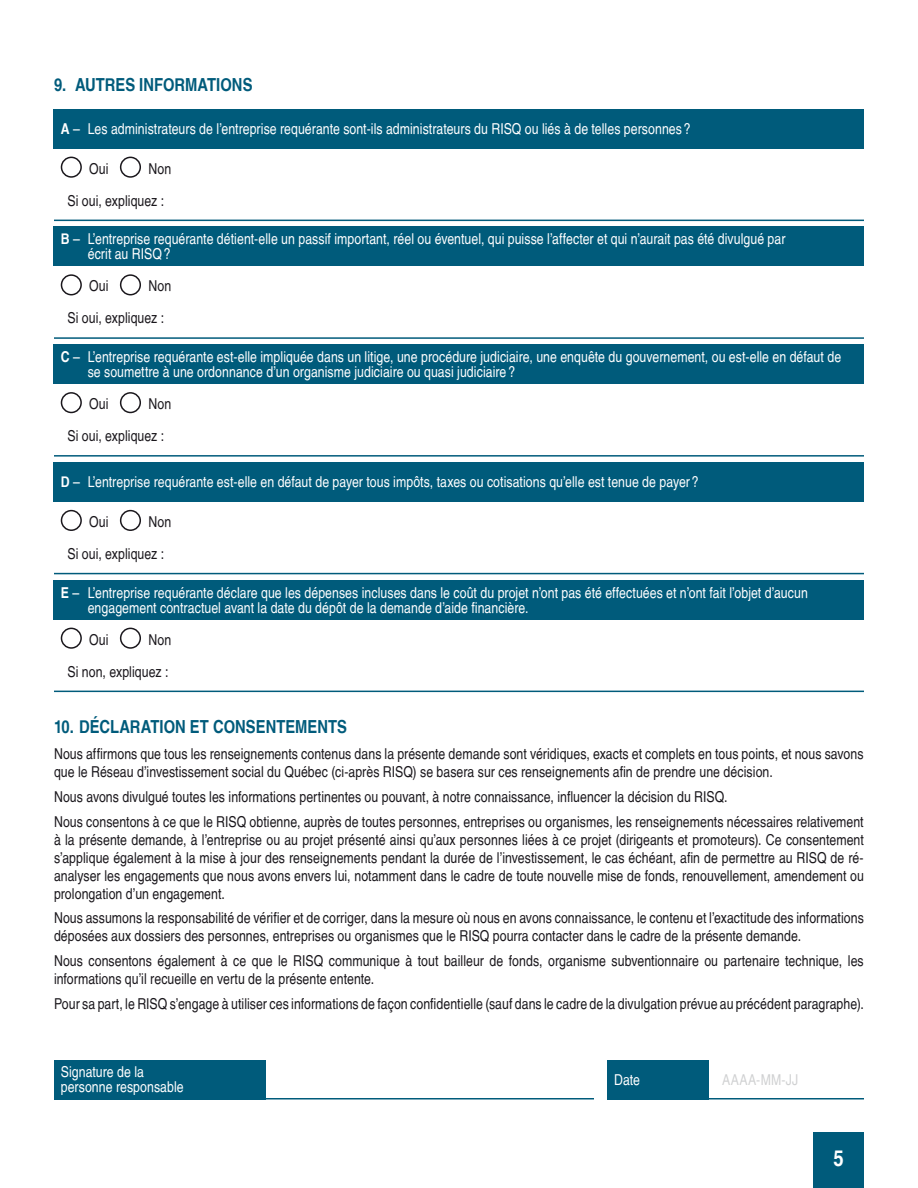
<style>
.page{position:relative;width:918px;height:1188px;background:#fff}
.page>*{position:absolute;margin:0;border:0;box-sizing:border-box;transform-origin:0 0}
.t1{font:700 condensed 22.5px "Helvetica LT";color:#fff}
.t2{font:700 condensed 18px "Helvetica LT";color:#005b7b}
.t3{font:condensed 15px/18px "Helvetica LT";letter-spacing:.005em;color:#1a171c}
.t4{font:condensed 15px/15px "Helvetica LT";letter-spacing:.005em;color:#fff}
.t5{font:condensed 15px "Helvetica LT";letter-spacing:.03em;color:#d0d1d2}
.s1{font-weight:700}
</style>
<div class="page">
<div style="left:813px;top:1132px;width:51px;height:56px;background:#005b7b"></div>
<div style="left:54px;top:109px;width:810px;height:40px;background:#005b7b"></div>
<hr style="left:54px;top:220px;width:810px;height:1px;background:#005b7b">
<div style="left:61px;top:157px;width:21px;height:21px;border:2px solid #1a171c;border-radius:50%"></div>
<div style="left:120px;top:157px;width:21px;height:21px;border:2px solid #1a171c;border-radius:50%"></div>
<div style="left:54px;top:226px;width:810px;height:40px;background:#005b7b"></div>
<hr style="left:54px;top:337px;width:810px;height:2px;background:#005b7b">
<div style="left:61px;top:274px;width:21px;height:21px;border:2px solid #1a171c;border-radius:50%"></div>
<div style="left:120px;top:274px;width:21px;height:21px;border:2px solid #1a171c;border-radius:50%"></div>
<div style="left:54px;top:344px;width:810px;height:40px;background:#005b7b"></div>
<hr style="left:54px;top:455px;width:810px;height:2px;background:#005b7b">
<div style="left:61px;top:392px;width:21px;height:21px;border:2px solid #1a171c;border-radius:50%"></div>
<div style="left:120px;top:392px;width:21px;height:21px;border:2px solid #1a171c;border-radius:50%"></div>
<div style="left:54px;top:462px;width:810px;height:40px;background:#005b7b"></div>
<hr style="left:54px;top:573px;width:810px;height:1px;background:#005b7b">
<div style="left:61px;top:510px;width:21px;height:21px;border:2px solid #1a171c;border-radius:50%"></div>
<div style="left:120px;top:510px;width:21px;height:21px;border:2px solid #1a171c;border-radius:50%"></div>
<div style="left:54px;top:580px;width:810px;height:40px;background:#005b7b"></div>
<hr style="left:54px;top:691px;width:810px;height:1px;background:#005b7b">
<div style="left:120px;top:628px;width:21px;height:21px;border:2px solid #1a171c;border-radius:50%"></div>
<hr style="left:54px;top:1098px;width:540px;height:2px;background:#005b7b">
<div style="left:54px;top:1060px;width:212px;height:40px;background:#005b7b"></div>
<hr style="left:607px;top:1098px;width:257px;height:2px;background:#005b7b">
<div style="left:607px;top:1060px;width:102px;height:40px;background:#005b7b"></div>
<div style="left:61px;top:628px;width:21px;height:21px;border:2px solid #1a171c;border-radius:50%"></div>
<p class="t2" style="left:54px;top:73px;width:200px">9. AUTRES INFORMATIONS</p>
<p class="t4" style="left:61px;top:121px;width:632px"><span class="s1">A</span> – Les administrateurs de l’entreprise requérante sont-ils administrateurs du RISQ ou liés à de telles personnes ?</p>
<p class="t3" style="left:89px;top:159px;width:21px">Oui</p>
<p class="t3" style="left:68px;top:152px;width:105px;line-height:32px;text-indent:81px">Non<br>Si oui, expliquez :</p>
<p class="t4" style="left:88px;top:231px;width:699px;text-indent:-27px"><span class="s1">B</span> – L’entreprise requérante détient-elle un passif important, réel ou éventuel, qui puisse l’affecter et qui n’aurait pas été divulgué par écrit au RISQ?</p>
<p class="t3" style="left:89px;top:277px;width:21px">Oui</p>
<p class="t3" style="left:68px;top:270px;width:105px;line-height:32px;text-indent:81px">Non<br>Si oui, expliquez :</p>
<p class="t4" style="left:88px;top:349px;width:755px;text-indent:-27px"><span class="s1">C</span> – L’entreprise requérante est-elle impliquée dans un litige, une procédure judiciaire, une enquête du gouvernement, ou est-elle en défaut de se soumettre à une ordonnance d’un organisme judiciaire ou quasi judiciaire ?</p>
<p class="t3" style="left:89px;top:395px;width:21px">Oui</p>
<p class="t3" style="left:68px;top:388px;width:105px;line-height:32px;text-indent:81px">Non<br>Si oui, expliquez :</p>
<p class="t4" style="left:61px;top:474px;width:640px"><span class="s1">D</span> – L’entreprise requérante est-elle en défaut de payer tous impôts, taxes ou cotisations qu’elle est tenue de payer ?</p>
<p class="t3" style="left:89px;top:513px;width:21px">Oui</p>
<p class="t3" style="left:68px;top:506px;width:105px;line-height:32px;text-indent:81px">Non<br>Si oui, expliquez :</p>
<p class="t4" style="left:88px;top:585px;width:722px;text-indent:-27px"><span class="s1">E</span> – L’entreprise requérante déclare que les dépenses incluses dans le coût du projet n’ont pas été effectuées et n’ont fait l’objet d’aucun engagement contractuel avant la date du dépôt de la demande d’aide financière.</p>
<p class="t3" style="left:89px;top:630px;width:21px">Oui</p>
<p class="t3" style="left:68px;top:623px;width:105px;line-height:32px;text-align:right">Non<br>Si non, expliquez :</p>
<p class="t2" style="left:54px;top:716px;width:295px">10. DÉCLARATION ET CONSENTEMENTS</p>
<p class="t3" style="left:54px;top:745px;width:811px">Nous affirmons que tous les renseignements contenus dans la présente demande sont véridiques, exacts et complets en tous points, et nous savons que le Réseau d’investissement social du Québec (ci-après RISQ) se basera sur ces renseignements afin de prendre une décision.</p>
<p class="t3" style="left:54px;top:784px;width:811px;line-height:24.8px">Nous avons divulgué toutes les informations pertinentes ou pouvant, à notre connaissance, influencer la décision du RISQ.<br>Nous consentons à ce que le RISQ obtienne, auprès de toutes personnes, entreprises ou organismes, les renseignements nécessaires relativement</p>
<p class="t3" style="left:54px;top:830px;width:811px;text-align:justify">à la présente demande, à l’entreprise ou au projet présenté ainsi qu’aux personnes liées à ce projet (dirigeants et promoteurs). Ce consentement s’applique également à la mise à jour des renseignements pendant la durée de l’investissement, le cas échéant, afin de permettre au RISQ de ré&shy;analyser les engagements que nous avons envers lui, notamment dans le cadre de toute nouvelle mise de fonds, renouvellement, amendement ou prolongation d’un engagement.</p>
<p class="t3" style="left:54px;top:909px;width:811px">Nous assumons la responsabilité de vérifier et de corriger, dans la mesure où nous en avons connaissance, le contenu et l’exactitude des informations déposées aux dossiers des personnes, entreprises ou organismes que le RISQ pourra contacter dans le cadre de la présente demande.</p>
<p class="t3" style="left:54px;top:952px;width:811px">Nous consentons également à ce que le RISQ communique à tout bailleur de fonds, organisme subventionnaire ou partenaire technique, les informations qu’il recueille en vertu de la présente entente.</p>
<p class="t3" style="left:54px;top:994px;width:812px">Pour sa part, le RISQ s’engage à utiliser ces informations de façon confidentielle (sauf dans le cadre de la divulgation prévue au précédent paragraphe).</p>
<p class="t4" style="left:61px;top:1065px;width:125px">Signature de la personne responsable</p>
<p class="t4" style="left:614px;top:1072px;width:27px">Date</p>
<p class="t5" style="left:722px;top:1071px;width:78px">AAAA-MM-JJ</p>
<h1 class="t1" style="left:833px;top:1145px;width:12px">5</h1>
</div>
